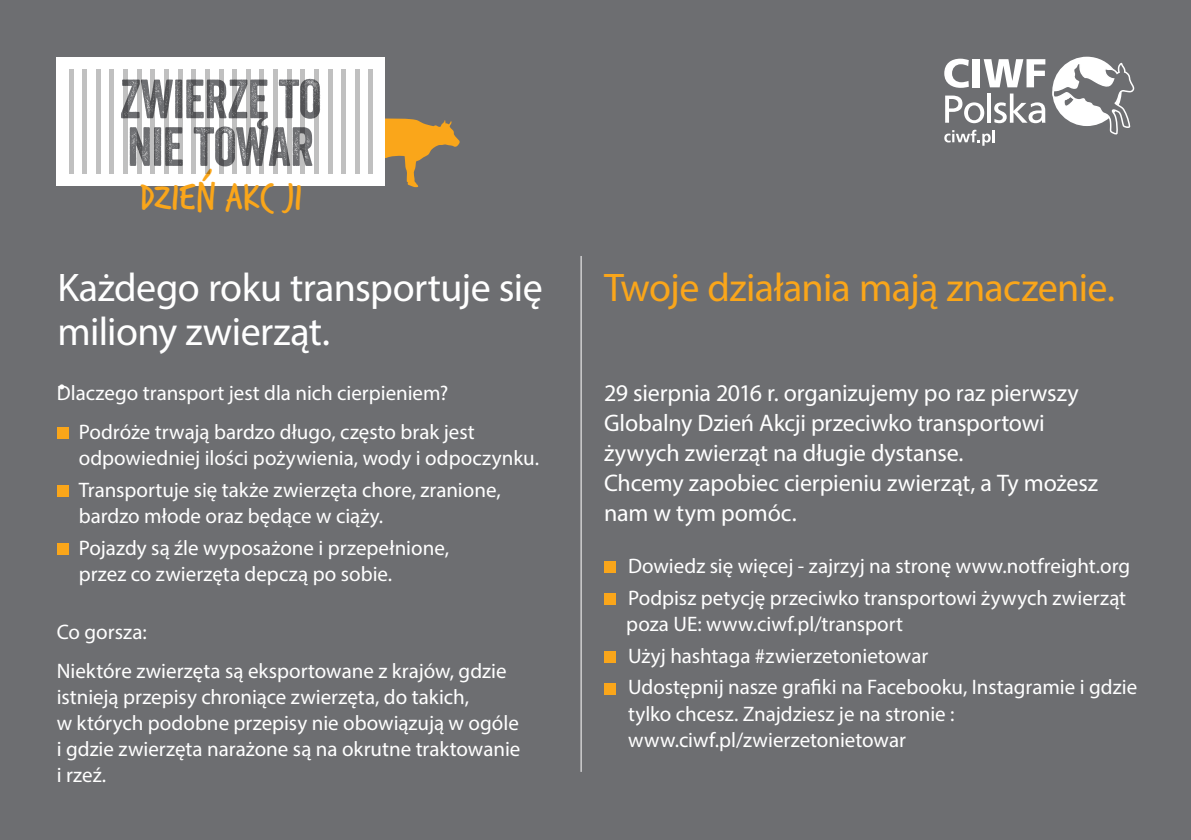
<style>
.page{position:relative;width:1191px;height:840px;background:#fff}
.page>*{position:absolute;margin:0;border:0;box-sizing:border-box;transform-origin:0 0}
.t1{font:53.4px/47.6px "Veneer";letter-spacing:-.01em;color:#6d6e71}
.t2{font:42px "Verveine";letter-spacing:-.01em;color:#faa61a}
.t3{font:40px/44px "Myriad Pro";letter-spacing:-.015em;color:#fff}
.t4{font:40px "Myriad Pro";letter-spacing:-.015em;color:#faa61a}
.t5{font:24px/30px "Myriad Pro";letter-spacing:-.005em;color:#fff}
.t6{font:21px/31.6px "Myriad Pro";color:#fff}
</style>
<div class="page">
<div style="left:0;top:0;width:1191px;height:839px;background:#6d6e71"></div>
<div style="left:57px;top:427px;width:12px;height:12px;background:#faa61a"></div>
<div style="left:57px;top:485px;width:12px;height:11px;background:#faa61a"></div>
<div style="left:57px;top:542px;width:12px;height:12px;background:#faa61a"></div>
<div style="left:604px;top:561px;width:12px;height:12px;background:#faa61a"></div>
<div style="left:604px;top:592px;width:12px;height:12px;background:#faa61a"></div>
<div style="left:604px;top:650px;width:12px;height:12px;background:#faa61a"></div>
<div style="left:604px;top:682px;width:12px;height:12px;background:#faa61a"></div>
<hr style="left:580px;top:256px;width:1px;height:515px;background:#fff">
<svg style="left:385px;top:118px;width:74px;height:69px"></svg>
<div style="left:57px;top:57px;width:328px;height:128px;background:#fff"></div>
<hr style="left:137px;top:69px;width:4px;height:105px;background:#c0c0c0">
<hr style="left:151px;top:69px;width:4px;height:105px;background:#c0c0c0">
<div style="left:164px;top:69px;width:5px;height:105px;background:#c0c0c0"></div>
<hr style="left:178px;top:69px;width:4px;height:105px;background:#c0c0c0">
<hr style="left:192px;top:69px;width:4px;height:105px;background:#c0c0c0">
<hr style="left:205px;top:69px;width:4px;height:105px;background:#c0c0c0">
<hr style="left:219px;top:69px;width:4px;height:105px;background:#c0c0c0">
<div style="left:232px;top:69px;width:5px;height:105px;background:#c0c0c0"></div>
<hr style="left:246px;top:69px;width:4px;height:105px;background:#c0c0c0">
<hr style="left:260px;top:69px;width:4px;height:105px;background:#c0c0c0">
<hr style="left:273px;top:69px;width:4px;height:105px;background:#c0c0c0">
<hr style="left:287px;top:69px;width:4px;height:105px;background:#c0c0c0">
<hr style="left:301px;top:69px;width:4px;height:105px;background:#c0c0c0">
<hr style="left:314px;top:69px;width:4px;height:105px;background:#c0c0c0">
<hr style="left:328px;top:69px;width:4px;height:105px;background:#c0c0c0">
<div style="left:341px;top:69px;width:5px;height:105px;background:#c0c0c0"></div>
<hr style="left:355px;top:69px;width:4px;height:105px;background:#c0c0c0">
<hr style="left:369px;top:69px;width:4px;height:105px;background:#c0c0c0">
<hr style="left:69px;top:69px;width:4px;height:105px;background:#c0c0c0">
<hr style="left:83px;top:69px;width:4px;height:105px;background:#c0c0c0">
<hr style="left:96px;top:69px;width:4px;height:105px;background:#c0c0c0">
<hr style="left:110px;top:69px;width:4px;height:105px;background:#c0c0c0">
<div style="left:123px;top:69px;width:5px;height:105px;background:#c0c0c0"></div>
<svg style="left:944px;top:59px;width:24px;height:29px"></svg>
<div style="left:972px;top:59px;width:8px;height:28px;background:#fff"></div>
<svg style="left:983px;top:59px;width:62px;height:28px"></svg>
<svg style="left:944px;top:130px;width:50px;height:16px"></svg>
<svg style="left:945px;top:95px;width:39px;height:28px"></svg>
<hr style="left:987px;top:93px;width:4px;height:30px;background:#fff">
<svg style="left:994px;top:93px;width:51px;height:30px"></svg>
<svg style="left:1052px;top:57px;width:82px;height:77px"></svg>
<h1 class="t1" style="left:120px;top:75px;width:203px">ZWIERZĘ TO<br>NIE TOWAR</h1>
<h2 class="t2" style="left:139px;top:167px;width:164px">DZIEŃ AKC JI</h2>
<h3 class="t3" style="left:57px;top:265px;width:487px">Każdego roku transportuje się miliony zwierząt.</h3>
<p class="t6" style="left:79px;top:373px;width:397px;line-height:39px;text-indent:-22px"><sup>.</sup>Dlaczego transport jest dla nich cierpieniem?<br>Podróże trwają bardzo długo, często brak jest</p>
<p class="t6" style="left:79px;top:442px;width:462px">odpowiedniej ilości pożywienia, wody i odpoczynku.<br>Transportuje się także zwierzęta chore, zranione,</p>
<p class="t6" style="left:79px;top:499px;width:372px">bardzo młode oraz będące w ciąży.<br>Pojazdy są źle wyposażone i przepełnione,</p>
<p class="t6" style="left:79px;top:557px;width:315px">przez co zwierzęta depczą po sobie.</p>
<p class="t6" style="left:57px;top:611px;width:451px;line-height:39px">Co gorsza:<br>Niektóre zwierzęta są eksportowane z krajów, gdzie</p>
<p class="t6" style="left:57px;top:682px;width:465px;line-height:26px">istnieją przepisy chroniące zwierzęta, do takich,<br>w których podobne przepisy nie obowiązują w ogóle i gdzie zwierzęta narażone są na okrutne traktowanie i rzeź.</p>
<h3 class="t4" style="left:604px;top:263px;width:512px">Twoje działania mają znaczenie.</h3>
<p class="t5" style="left:604px;top:377px;width:495px">29 sierpnia 2016 r. organizujemy po raz pierwszy Globalny Dzień Akcji przeciwko transportowi żywych zwierząt na długie dystanse.<br>Chcemy zapobiec cierpieniu zwierząt, a Ty możesz nam w tym pomóc.</p>
<p class="t6" style="left:628px;top:550px;width:504px">Dowiedz się więcej - zajrzyj na stronę www.notfreight.org<br>Podpisz petycję przeciwko transportowi żywych zwierząt</p>
<p class="t6" style="left:626px;top:607px;width:512px">poza UE: www.ciwf.pl/transport<br>Użyj hashtaga #zwierzetonietowar<br>Udostępnij nasze grafiki na Facebooku, Instagramie i gdzie</p>
<p class="t6" style="left:628px;top:699px;width:328px;line-height:26px">tylko chcesz. Znajdziesz je na stronie : www.ciwf.pl/zwierzetonietowar</p>
</div>
